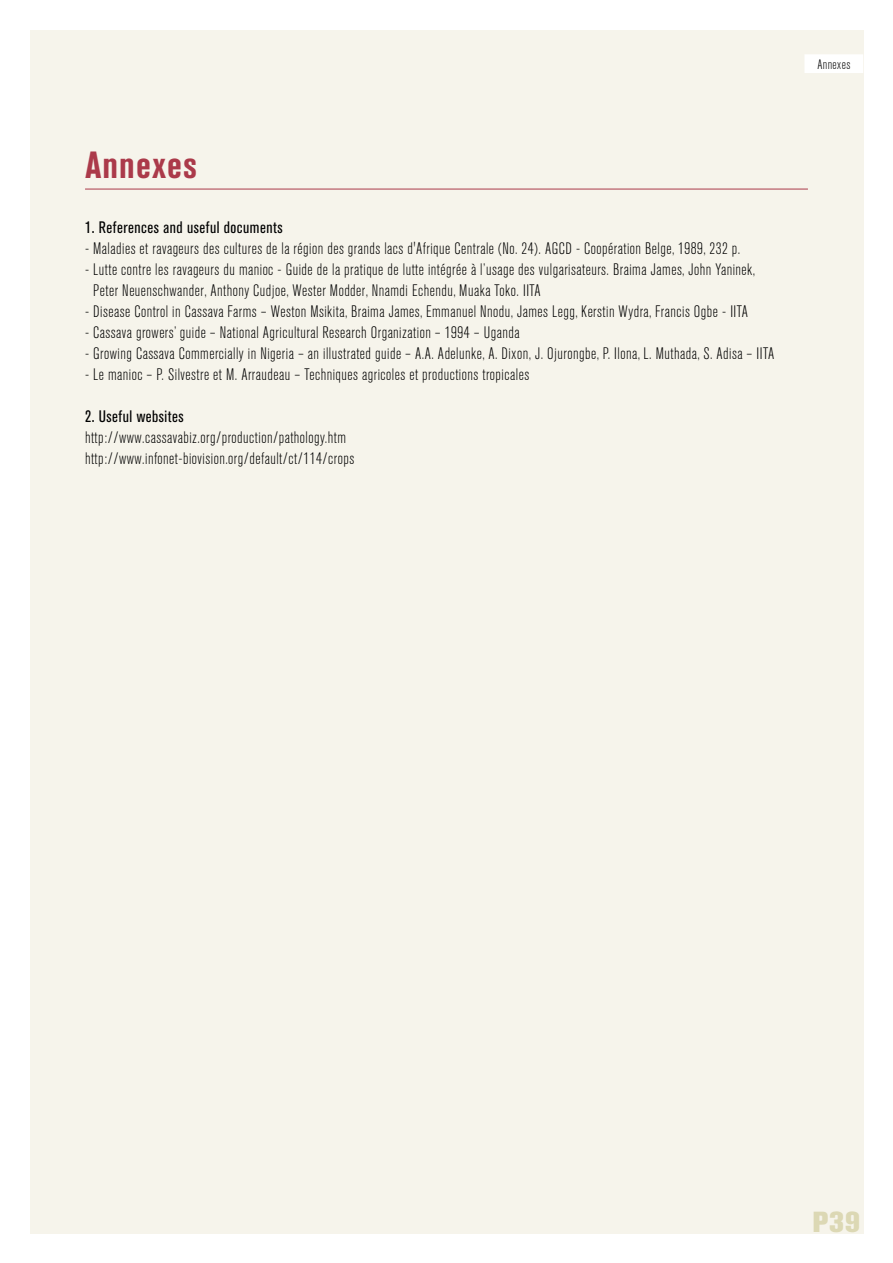
<style>
.page{position:relative;width:893px;height:1263px;background:#fff}
.page>*{position:absolute;margin:0;border:0;box-sizing:border-box;transform-origin:0 0}
.t1{font:700 condensed 37.5px "Akzidenz Grotesk BQ";letter-spacing:.03em;color:#ab3a4a}
.t2{font:800 28.8px "Akzidenz Grotesk BQ";color:#dcd8b4}
.t3{font:300 condensed 16.5px/21px "Akzidenz Grotesk BQ";letter-spacing:.03em;color:#000}
.t4{font:condensed 16.5px "Akzidenz Grotesk BQ";letter-spacing:.03em;color:#000}
.t5{font:300 condensed 13.5px "Akzidenz Grotesk BQ";letter-spacing:.03em;color:#000}
</style>
<div class="page">
<div style="left:30px;top:30px;width:833px;height:1203px;background:#f6f4eb"></div>
<div style="left:804px;top:54px;width:59px;height:19px;background:#fff"></div>
<hr style="left:85px;top:189px;width:723px;height:1px;background:#ab3a4a">
<h1 class="t1" style="left:85px;top:144px;width:114px">Annexes</h1>
<p class="t4" style="left:85px;top:218px;width:199px">1. References and useful documents</p>
<p class="t3" style="left:85px;top:238px;width:657px">- Maladies et ravageurs des cultures de la région des grands lacs d'Afrique Centrale (No. 24). AGCD - Coopération Belge, 1989, 232 p.</p>
<p class="t3" style="left:93px;top:259px;width:664px;text-indent:-8px">- Lutte contre les ravageurs du manioc - Guide de la pratique de lutte intégrée à l’usage des vulgarisateurs. Braima James, John Yaninek,<br>Peter Neuenschwander, Anthony Cudjoe, Wester Modder, Nnamdi Echendu, Muaka Toko. IITA</p>
<p class="t3" style="left:85px;top:301px;width:664px">- Disease Control in Cassava Farms – Weston Msikita, Braima James, Emmanuel Nnodu, James Legg, Kerstin Wydra, Francis Ogbe - IITA</p>
<p class="t3" style="left:85px;top:322px;width:436px">- Cassava growers’ guide – National Agricultural Research Organization – 1994 – Uganda</p>
<p class="t3" style="left:85px;top:343px;width:691px">- Growing Cassava Commercially in Nigeria – an illustrated guide – A.A. Adelunke, A. Dixon, J. Ojurongbe, P. Ilona, L. Muthada, S. Adisa – IITA</p>
<p class="t3" style="left:85px;top:364px;width:446px">- Le manioc – P. Silvestre et M. Arraudeau – Techniques agricoles et productions tropicales</p>
<p class="t4" style="left:85px;top:407px;width:100px">2. Useful websites</p>
<p class="t3" style="left:85px;top:427px;width:271px">http://www.cassavabiz.org/production/pathology.htm http://www.infonet-biovision.org/default/ct/114/crops</p>
<p class="t5" style="left:817px;top:57px;width:35px">Annexes</p>
<h2 class="t2" style="left:813px;top:1205px;width:49px">P39</h2>
</div>
